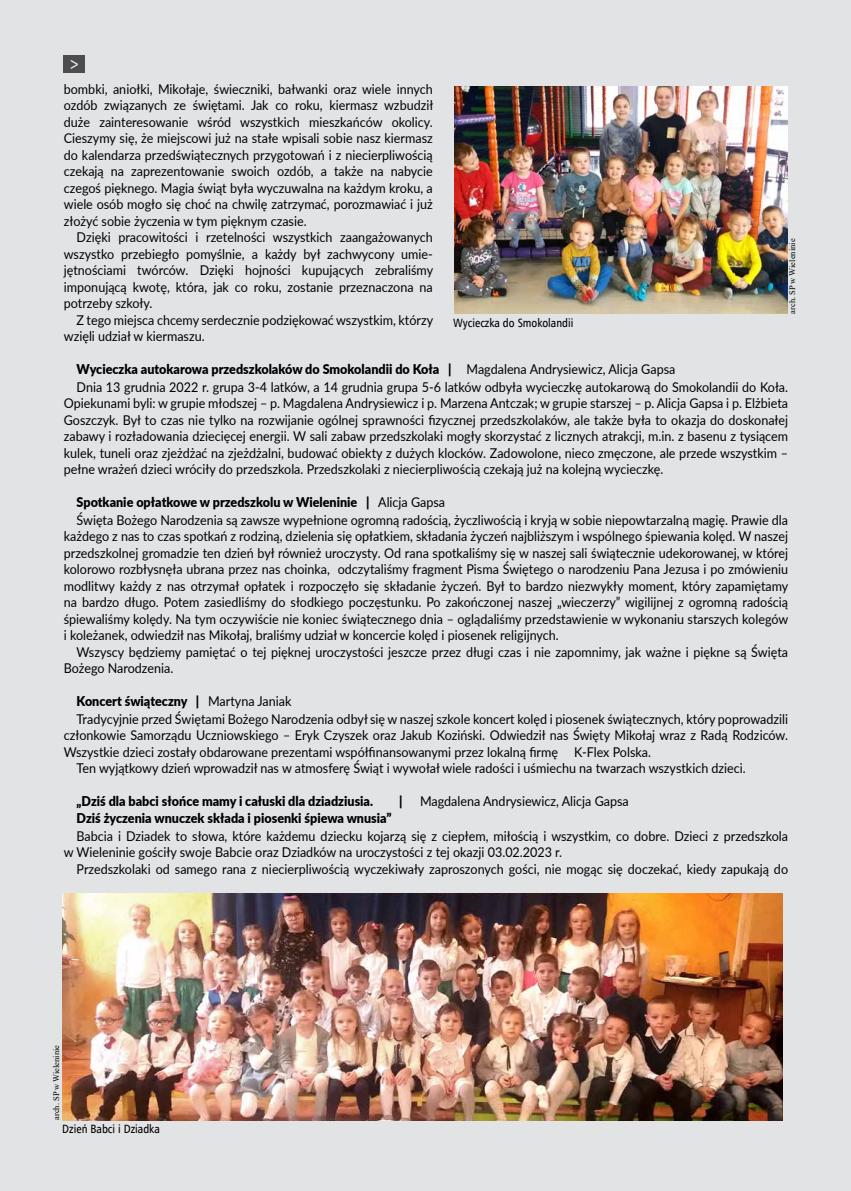
<style>
.page{position:relative;width:851px;height:1191px;background:#fff}
.page>*{position:absolute;margin:0;border:0;box-sizing:border-box;transform-origin:0 0}
.t1{font:700 18px "Minion Pro";color:#fff;scale:.86 1}
.t2{font:13.5px/16.5px "Lato";color:#000;text-align:justify;scale:.93 1}
.t3{font:900 13.5px "Lato";color:#000;scale:.93 1}
.t4{font:12px "Humnst 777 Cn EU";color:#000}
.t5{font:8.55px "Times New Roman";color:#000}
.s1{font-weight:400}
</style>
<div class="page">
<div style="left:0;top:0;width:850px;height:1191px;background:#e2e3e4"></div>
<hr style="left:850px;top:0;width:1px;height:1191px;background:#e2e3e4">
<img style="left:63px;top:893px;width:719px;height:228px">
<div style="left:64px;top:55px;width:21px;height:18px;background:#4d4d4f"></div>
<img style="left:454px;top:86px;width:333px;height:228px">
<h1 class="t1" style="left:70px;top:50px;width:11px">&gt;</h1>
<p class="t2" style="left:64px;top:80px;width:399px">bombki, aniołki, Mikołaje, świeczniki, bałwanki oraz wiele innych ozdób związanych ze świętami. Jak co roku, kiermasz wzbudził duże zainteresowanie wśród wszystkich mieszkańców okolicy.<br>Cieszymy się, że miejscowi już na stałe wpisali sobie nasz kiermasz do kalendarza przedświątecznych przygotowań i z niecierpliwością czekają na zaprezentowanie swoich ozdób, a także na nabycie czegoś pięknego. Magia świąt była wyczuwalna na każdym kroku, a wiele osób mogło się choć na chwilę zatrzymać, porozmawiać i już złożyć sobie życzenia w tym pięknym czasie.</p>
<p class="t2" style="left:64px;top:229px;width:398px;text-indent:13px">Dzięki pracowitości i rzetelności wszystkich zaangażowanych wszystko przebiegło pomyślnie, a każdy był zachwycony umie&shy;jętnościami twórców. Dzięki hojności kupujących zebraliśmy imponującą kwotę, która, jak co roku, zostanie przeznaczona na potrzeby szkoły.</p>
<p class="t2" style="left:64px;top:311px;width:398px;text-indent:13px">Z tego miejsca chcemy serdecznie podziękować wszystkim, którzy wzięli udział w kiermaszu.</p>
<p class="t3" style="left:77px;top:359px;width:645px">Wycieczka autokarowa przedszkolaków do Smokolandii do Koła | <span class="s1">Magdalena Andrysiewicz, Alicja Gapsa</span></p>
<p class="t2" style="left:77px;top:378px;width:766px">Dnia 13 grudnia 2022 r. grupa 3-4 latków, a 14 grudnia grupa 5-6 latków odbyła wycieczkę autokarową do Smokolandii do Koła.</p>
<p class="t2" style="left:64px;top:394px;width:780px">Opiekunami byli: w grupie młodszej – p. Magdalena Andrysiewicz i p. Marzena Antczak; w grupie starszej – p. Alicja Gapsa i p. Elżbieta</p>
<p class="t2" style="left:64px;top:411px;width:780px">Goszczyk. Był to czas nie tylko na rozwijanie ogólnej sprawności fizycznej przedszkolaków, ale także była to okazja do doskonałej</p>
<p class="t2" style="left:64px;top:427px;width:780px">zabawy i rozładowania dziecięcej energii. W sali zabaw przedszkolaki mogły skorzystać z licznych atrakcji, m.in. z basenu z tysiącem</p>
<p class="t2" style="left:64px;top:444px;width:780px">kulek, tuneli oraz zjeżdżać na zjeżdżalni, budować obiekty z dużych klocków. Zadowolone, nieco zmęczone, ale przede wszystkim –</p>
<p class="t2" style="left:64px;top:460px;width:646px">pełne wrażeń dzieci wróciły do przedszkola. Przedszkolaki z niecierpliwością czekają już na kolejną wycieczkę.</p>
<p class="t3" style="left:77px;top:492px;width:398px">Spotkanie opłatkowe w przedszkolu w Wieleninie | <span class="s1">Alicja Gapsa</span></p>
<p class="t2" style="left:77px;top:511px;width:766px">Święta Bożego Narodzenia są zawsze wypełnione ogromną radością, życzliwością i kryją w sobie niepowtarzalną magię. Prawie dla</p>
<p class="t2" style="left:64px;top:527px;width:780px">każdego z nas to czas spotkań z rodziną, dzielenia się opłatkiem, składania życzeń najbliższym i wspólnego śpiewania kolęd. W naszej</p>
<p class="t2" style="left:64px;top:544px;width:780px">przedszkolnej gromadzie ten dzień był również uroczysty. Od rana spotkaliśmy się w naszej sali świątecznie udekorowanej, w której</p>
<p class="t2" style="left:64px;top:560px;width:780px">kolorowo rozbłysnęła ubrana przez nas choinka, odczytaliśmy fragment Pisma Świętego o narodzeniu Pana Jezusa i po zmówieniu</p>
<p class="t2" style="left:64px;top:577px;width:780px">modlitwy każdy z nas otrzymał opłatek i rozpoczęło się składanie życzeń. Był to bardzo niezwykły moment, który zapamiętamy</p>
<p class="t2" style="left:64px;top:593px;width:780px">na bardzo długo. Potem zasiedliśmy do słodkiego poczęstunku. Po zakończonej naszej „wieczerzy” wigilijnej z ogromną radością</p>
<p class="t2" style="left:64px;top:610px;width:780px">śpiewaliśmy kolędy. Na tym oczywiście nie koniec świątecznego dnia – oglądaliśmy przedstawienie w wykonaniu starszych kolegów</p>
<p class="t2" style="left:64px;top:626px;width:533px">i koleżanek, odwiedził nas Mikołaj, braliśmy udział w koncercie kolęd i piosenek religijnych.</p>
<p class="t2" style="left:77px;top:643px;width:766px">Wszyscy będziemy pamiętać o tej pięknej uroczystości jeszcze przez długi czas i nie zapomnimy, jak ważne i piękne są Święta</p>
<p class="t2" style="left:64px;top:659px;width:119px">Bożego Narodzenia.</p>
<p class="t3" style="left:77px;top:691px;width:232px">Koncert świąteczny | <span class="s1">Martyna Janiak</span></p>
<p class="t2" style="left:77px;top:710px;width:766px">Tradycyjnie przed Świętami Bożego Narodzenia odbył się w naszej szkole koncert kolęd i piosenek świątecznych, który poprowadzili</p>
<p class="t2" style="left:64px;top:726px;width:780px">członkowie Samorządu Uczniowskiego – Eryk Czyszek oraz Jakub Koziński. Odwiedził nas Święty Mikołaj wraz z Radą Rodziców.</p>
<p class="t2" style="left:64px;top:743px;width:633px">Wszystkie dzieci zostały obdarowane prezentami współfinansowanymi przez lokalną firmę K-Flex Polska.</p>
<p class="t2" style="left:77px;top:759px;width:721px">Ten wyjątkowy dzień wprowadził nas w atmosferę Świąt i wywołał wiele radości i uśmiechu na twarzach wszystkich dzieci.</p>
<p class="t3" style="left:77px;top:791px;width:320px">„Dziś dla babci słońce mamy i całuski dla dziadziusia.</p>
<p class="t3" style="left:399px;top:791px;width:5px">|</p>
<p class="t2" style="left:420px;top:792px;width:226px">Magdalena Andrysiewicz, Alicja Gapsa</p>
<p class="t3" style="left:77px;top:808px;width:340px">Dziś życzenia wnuczek składa i piosenki śpiewa wnusia”</p>
<p class="t2" style="left:64px;top:827px;width:780px;text-indent:13px">Babcia i Dziadek to słowa, które każdemu dziecku kojarzą się z ciepłem, miłością i wszystkim, co dobre. Dzieci z przedszkola w Wieleninie gościły swoje Babcie oraz Dziadków na uroczystości z tej okazji 03.02.2023 r.</p>
<p class="t2" style="left:77px;top:860px;width:766px">Przedszkolaki od samego rana z niecierpliwością wyczekiwały zaproszonych gości, nie mogąc się doczekać, kiedy zapukają do</p>
<p class="t5" style="left:786px;top:314px;width:77px;rotate:-90deg">arch. SP w Wieleninie</p>
<p class="t4" style="left:453px;top:315px;width:122px">Wycieczka do Smokolandii</p>
<p class="t5" style="left:50px;top:1119px;width:77px;rotate:-90deg">arch. SP w Wieleninie</p>
<p class="t4" style="left:62px;top:1121px;width:99px">Dzień Babci i Dziadka</p>
</div>
